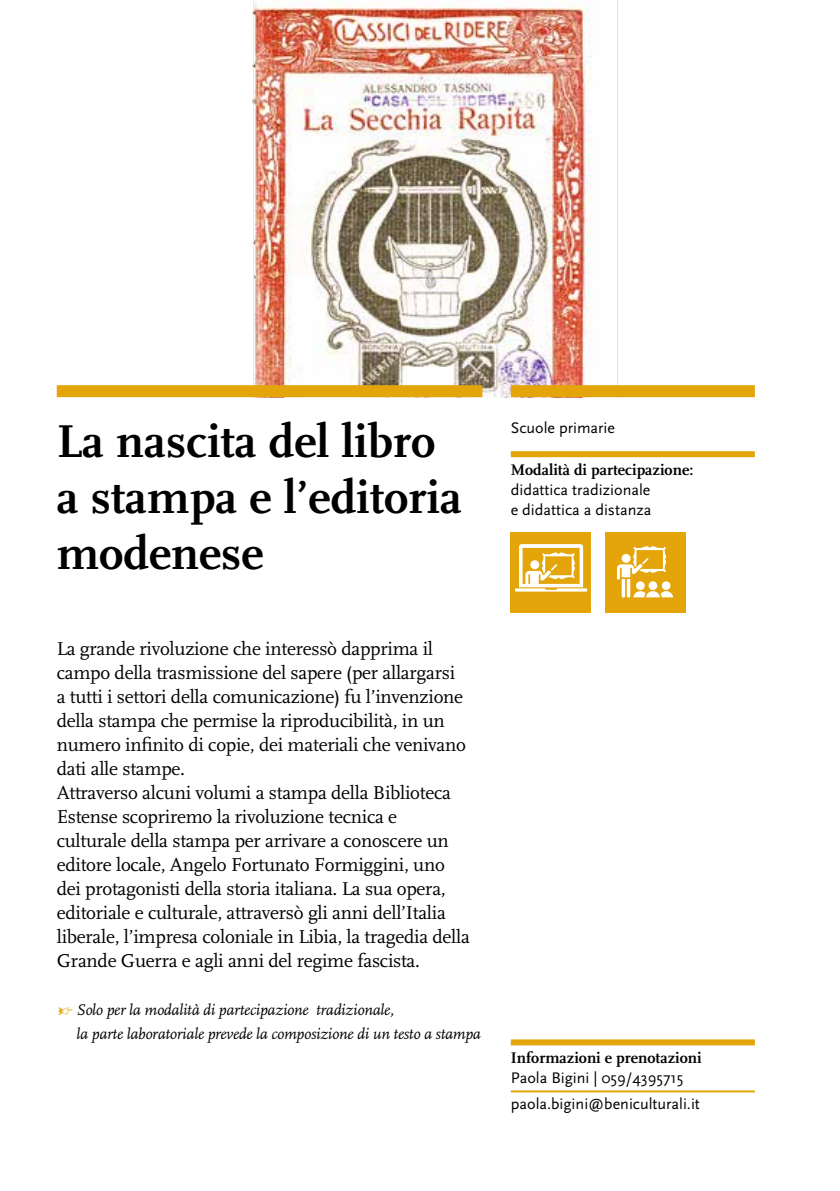
<style>
.page{position:relative;width:840px;height:1191px;background:#fff}
.page>*{position:absolute;margin:0;border:0;box-sizing:border-box;transform-origin:0 0}
.t1{font:700 48px/56px "FF Scala";color:#000}
.t2{font:19.4px/24px "FF Scala";letter-spacing:-.015em;color:#000}
.t3{font:16px/20px "Scala Sans";color:#000}
.t4{font:italic 16px/24px "FF Scala";letter-spacing:-.015em;color:#000}
.t5{font:700 16px "FF Scala";color:#000}
.s1{color:#e3a50a}
</style>
<div class="page">
<img style="left:252px;top:0;width:366px;height:397px">
<div style="left:57px;top:385px;width:425px;height:12px;background:#e3a50a"></div>
<div style="left:510px;top:385px;width:244px;height:12px;background:#e3a50a"></div>
<div style="left:510px;top:451px;width:244px;height:6px;background:#e3a50a"></div>
<div style="left:510px;top:532px;width:80px;height:80px;background:#e3a50a"></div>
<svg style="left:515px;top:544px;width:71px;height:47px"></svg>
<div style="left:604px;top:532px;width:80px;height:80px;background:#e3a50a"></div>
<svg style="left:617px;top:546px;width:55px;height:51px"></svg>
<div style="left:510px;top:1039px;width:244px;height:6px;background:#e3a50a"></div>
<hr style="left:510px;top:1090px;width:244px;height:2px;background:#e3a50a">
<h1 class="t1" style="left:57px;top:414px;width:406px">La nascita del libro a stampa e l’editoria modenese</h1>
<p class="t2" style="left:57px;top:637px;width:414px">La grande rivoluzione che interessò dapprima il campo della trasmissione del sapere (per allargarsi<br>a tutti i settori della comunicazione) fu l’invenzione della stampa che permise la riproducibilità, in un numero infinito di copie, dei materiali che venivano dati alle stampe.<br>Attraverso alcuni volumi a stampa della Biblioteca Estense scopriremo la rivoluzione tecnica e culturale della stampa per arrivare a conoscere un editore locale, Angelo Fortunato Formiggini, uno dei protagonisti della storia italiana. La sua opera, editoriale e culturale, attraversò gli anni dell’Italia liberale, l’impresa coloniale in Libia, la tragedia della Grande Guerra e agli anni del regime fascista.</p>
<p class="t4" style="left:77px;top:998px;width:405px;text-indent:-20px"><span class="s1">Ω</span> Solo per la modalità di partecipazione tradizionale,<br>la parte laboratoriale prevede la composizione di un testo a stampa</p>
<p class="t3" style="left:510px;top:418px;width:106px">Scuole primarie</p>
<p class="t5" style="left:510px;top:461px;width:184px">Modalità di partecipazione:</p>
<p class="t3" style="left:510px;top:480px;width:142px">didattica tradizionale e didattica a distanza</p>
<p class="t5" style="left:510px;top:1049px;width:192px">Informazioni e prenotazioni</p>
<p class="t3" style="left:510px;top:1065px;width:190px;line-height:26px">Paola Bigini | 059/4395715 paola.bigini@beniculturali.it</p>
</div>
